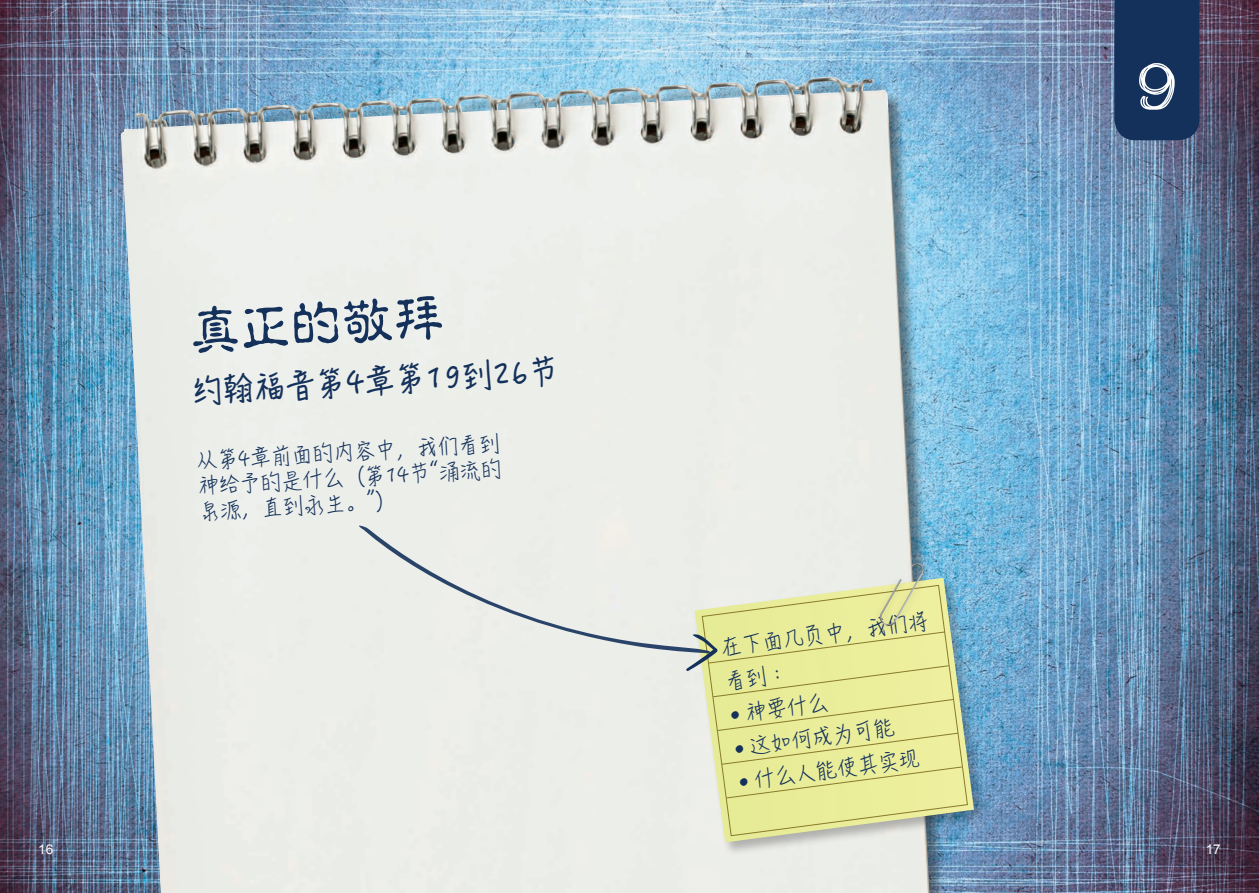
<style>
.page{position:relative;width:1259px;height:893px;background:#fff}
.page>*{position:absolute;margin:0;border:0;box-sizing:border-box;transform-origin:0 0}
.t1{font:69px "Quattro Tempi";color:#fff}
.Title_Page_Header{font:700 51px "C Gu Yin HKS";color:#14315b}
.Title_Page_Verse{font:30px "Hanzi Pen SC W5";color:#14315b}
.Notes_Body{font:20.25px/25.7px "Hanzi Pen SC W3";color:#14315b;text-align:justify}
.RH_Body{font:13.5px "Arial";color:#fff}
.s1{font-family:"Lindsey Pro"}
</style>
<div class="page">
<img style="left:0;top:0;width:1259px;height:893px">
<div style="left:122px;top:78px;width:824px;height:815px;background:#231f20;opacity:.5"></div>
<img style="left:155px;top:77px;width:670px;height:45px">
<div style="left:1114px;top:0;width:85px;height:140px;background:#14315b"></div>
<div style="left:693px;top:576px;width:295px;height:280px;background:#231f20;opacity:.3"></div>
<svg style="left:694px;top:578px;width:280px;height:264px;background:#b2c9cf"></svg>
<svg style="left:701px;top:584px;width:267px;height:252px;background:#d3dca9"></svg>
<div style="left:873px;top:557px;width:59px;height:77px;background:#231f20;opacity:.2"></div>
<img style="left:879px;top:563px;width:46px;height:63px">
<div style="left:354px;top:523px;width:359px;height:130px;background:#eceeea"></div>
<svg style="left:685px;top:631px;width:277px;height:168px;background:#e4e79c"></svg>
<p class="Title_Page_Header" style="left:187px;top:297px;width:256px;rotate:-3deg">真正的敬拜</p>
<p class="Title_Page_Verse" style="left:191px;top:371px;width:369px;rotate:-3deg">约翰福音第4章第19到26节</p>
<p class="Notes_Body" style="left:196px;top:446px;width:306px;rotate:-3deg">从第4章前面的内容中，我们看到神给予的是什么（第14节“涌流的泉源，直到永生。”）</p>
<p class="Notes_Body" style="left:719px;top:629px;width:210px;line-height:34.3px;rotate:-7deg">在下面几页中，我们将看到：</p>
<p class="Notes_Body" style="left:728px;top:701px;width:100px;rotate:-7deg"><span class="s1">•</span> 神要什么</p>
<p class="Notes_Body" style="left:733px;top:734px;width:163px;rotate:-7deg"><span class="s1">•</span> 这如何成为可能</p>
<p class="Notes_Body" style="left:737px;top:767px;width:184px;rotate:-7deg"><span class="s1">•</span> 什么人能使其实现</p>
<p class="t1" style="left:1135px;top:46px;width:44px">9</p>
<p class="RH_Body" style="left:38px;top:841px;width:17px">16</p>
<p class="RH_Body" style="left:1205px;top:841px;width:17px">17</p>
</div>
